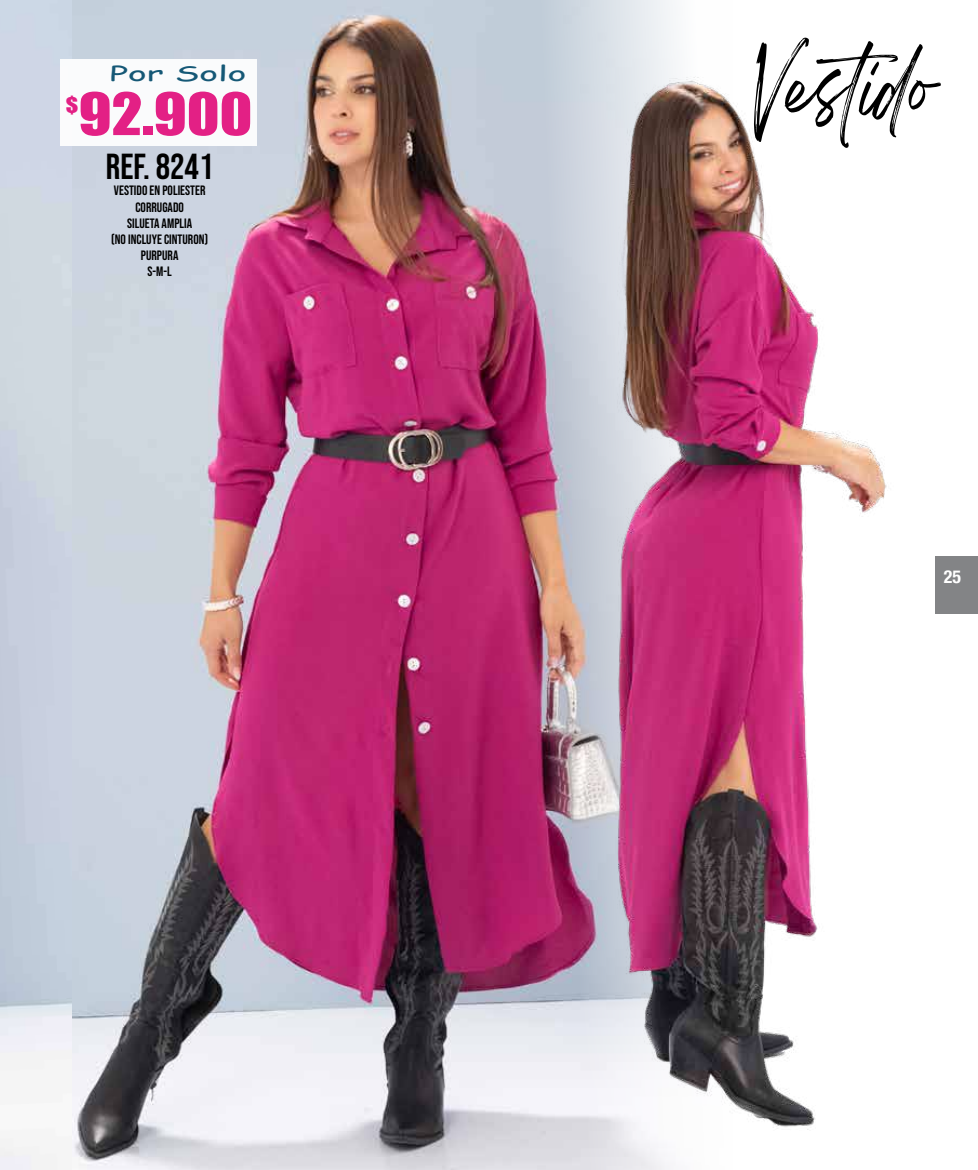
<style>
.page{position:relative;width:978px;height:1170px;background:#fff}
.page>*{position:absolute;margin:0;border:0;box-sizing:border-box;transform-origin:0 0}
.t1{font:72px "Breathing Personal Use";letter-spacing:-.055em;color:#000;scale:.81 1}
.t2{font:54px "Impact";color:#e32085;scale:1.13 1}
.t3{font:36px "Bebas Neue";color:#000}
.t4{font:20.85px "Comic Sans MS";color:#155876;scale:1.72 1}
.t5{font:20.25px "Impact";color:#e32085;scale:1.13 1}
.t6{font:700 condensed 18px "Helvetica Neue";color:#fff}
.t7{font:13.5px/16.2px "Bebas Neue";color:#000;text-align:center}
</style>
<div class="page">
<img style="left:0;top:0;width:469px;height:1169px">
<img style="left:469px;top:0;width:418px;height:1169px">
<div style="left:60px;top:59px;width:197px;height:87px;background:#fff"></div>
<div style="left:935px;top:556px;width:43px;height:58px;background:#838486"></div>
<h3 class="t4" style="left:110px;top:58px;width:81px">Por Solo</h3>
<h3 class="t5" style="left:66px;top:89px;width:13px">$</h3>
<h2 class="t2" style="left:78px;top:72px;width:155px">92.900</h2>
<h3 class="t3" style="left:106px;top:146px;width:109px">ref. 8241</h3>
<p class="t7" style="left:111px;top:182px;width:99px">VESTIDO EN POLIESTER<br>CORRUGADO<br>SILUETA AMPLIA<br>(NO INCLUYE CINTURON)<br>PURPURA<br>S-M-L</p>
<h1 class="t1" style="left:754px;top:65px;width:227px">Vestido</h1>
<h3 class="t6" style="left:944px;top:561px;width:19px">25</h3>
</div>
